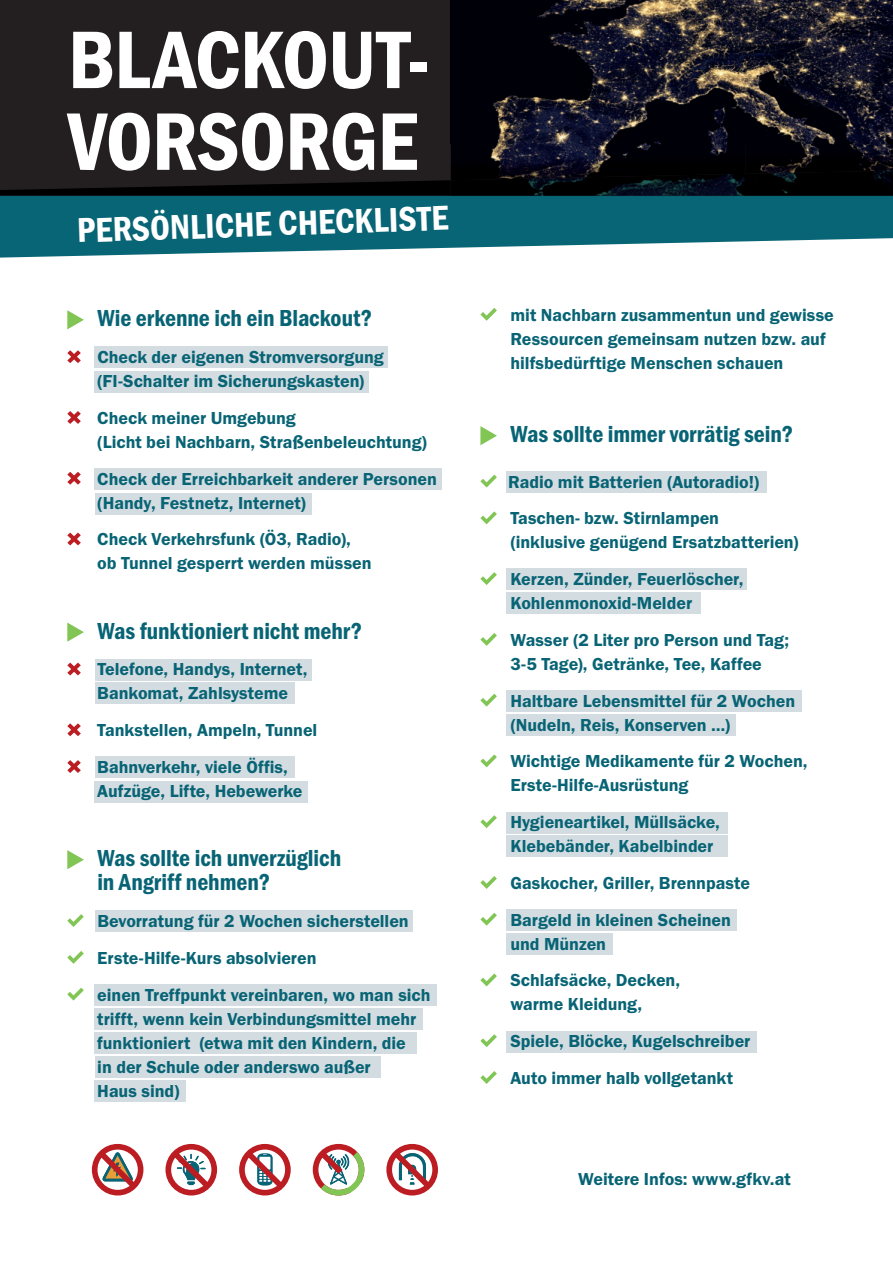
<style>
.page{position:relative;width:893px;height:1263px;background:#fff}
.page>*{position:absolute;margin:0;border:0;box-sizing:border-box;transform-origin:0 0}
.t1{font:600 condensed 84.45px/81.8px "Franklin Got Itc TCE";letter-spacing:-.015em;color:#fff}
.t2{font:600 condensed 35.7px "Franklin Got Itc TCE";color:#fff}
.t3{font:600 condensed 24px/24px "Franklin Got Itc TCE";color:#086475}
.t4{font:600 18px/36.8px "Franklin Got Itc TCE";letter-spacing:-.005em;color:#086475}
</style>
<div class="page">
<div style="left:95px;top:347px;width:293px;height:21px;background:#d3dce1"></div>
<div style="left:95px;top:371px;width:274px;height:21px;background:#d3dce1"></div>
<div style="left:95px;top:469px;width:347px;height:21px;background:#d3dce1"></div>
<div style="left:506px;top:471px;width:260px;height:21px;background:#d3dce1"></div>
<div style="left:506px;top:569px;width:240px;height:21px;background:#d3dce1"></div>
<div style="left:506px;top:592px;width:195px;height:21px;background:#d3dce1"></div>
<div style="left:506px;top:690px;width:295px;height:21px;background:#d3dce1"></div>
<div style="left:506px;top:714px;width:230px;height:22px;background:#d3dce1"></div>
<div style="left:506px;top:812px;width:221px;height:21px;background:#d3dce1"></div>
<div style="left:506px;top:836px;width:221px;height:21px;background:#d3dce1"></div>
<div style="left:506px;top:909px;width:231px;height:21px;background:#d3dce1"></div>
<div style="left:506px;top:933px;width:106px;height:22px;background:#d3dce1"></div>
<div style="left:506px;top:1031px;width:251px;height:21px;background:#d3dce1"></div>
<div style="left:95px;top:493px;width:216px;height:21px;background:#d3dce1"></div>
<div style="left:95px;top:659px;width:216px;height:21px;background:#d3dce1"></div>
<div style="left:95px;top:682px;width:199px;height:22px;background:#d3dce1"></div>
<div style="left:95px;top:756px;width:199px;height:21px;background:#d3dce1"></div>
<div style="left:95px;top:781px;width:213px;height:22px;background:#d3dce1"></div>
<div style="left:95px;top:910px;width:317px;height:21px;background:#d3dce1"></div>
<div style="left:95px;top:984px;width:342px;height:22px;background:#d3dce1"></div>
<div style="left:95px;top:1008px;width:328px;height:22px;background:#d3dce1"></div>
<div style="left:95px;top:1032px;width:322px;height:21px;background:#d3dce1"></div>
<div style="left:95px;top:1056px;width:286px;height:21px;background:#d3dce1"></div>
<div style="left:95px;top:1080px;width:91px;height:21px;background:#d3dce1"></div>
<svg style="left:67px;top:310px;width:17px;height:19px"></svg>
<svg style="left:67px;top:350px;width:14px;height:13px"></svg>
<svg style="left:67px;top:411px;width:14px;height:13px"></svg>
<svg style="left:67px;top:472px;width:14px;height:13px"></svg>
<svg style="left:67px;top:532px;width:14px;height:13px"></svg>
<svg style="left:67px;top:622px;width:17px;height:20px"></svg>
<svg style="left:67px;top:663px;width:14px;height:12px"></svg>
<svg style="left:67px;top:723px;width:14px;height:13px"></svg>
<svg style="left:67px;top:760px;width:14px;height:13px"></svg>
<svg style="left:67px;top:850px;width:17px;height:19px"></svg>
<svg style="left:67px;top:914px;width:17px;height:13px"></svg>
<svg style="left:67px;top:951px;width:17px;height:13px"></svg>
<svg style="left:67px;top:988px;width:17px;height:12px"></svg>
<svg style="left:480px;top:308px;width:17px;height:13px"></svg>
<svg style="left:480px;top:426px;width:17px;height:19px"></svg>
<svg style="left:480px;top:475px;width:17px;height:12px"></svg>
<svg style="left:480px;top:511px;width:17px;height:13px"></svg>
<svg style="left:480px;top:572px;width:17px;height:13px"></svg>
<svg style="left:480px;top:633px;width:17px;height:13px"></svg>
<svg style="left:480px;top:694px;width:17px;height:13px"></svg>
<svg style="left:480px;top:754px;width:17px;height:13px"></svg>
<svg style="left:480px;top:815px;width:17px;height:13px"></svg>
<svg style="left:480px;top:876px;width:17px;height:13px"></svg>
<svg style="left:480px;top:913px;width:17px;height:13px"></svg>
<svg style="left:480px;top:973px;width:17px;height:13px"></svg>
<svg style="left:480px;top:1034px;width:17px;height:13px"></svg>
<svg style="left:480px;top:1071px;width:17px;height:13px"></svg>
<div style="left:0;top:0;width:893px;height:196px;background:#231f20"></div>
<img style="left:451px;top:0;width:442px;height:144px">
<img style="left:451px;top:144px;width:147px;height:31px">
<img style="left:598px;top:144px;width:147px;height:31px">
<img style="left:745px;top:144px;width:148px;height:27px">
<svg style="left:0;top:196px;width:893px;height:62px;fill:#086575"></svg>
<svg style="left:0;top:180px;width:451px;height:16px"></svg>
<img style="left:451px;top:175px;width:245px;height:21px">
<img style="left:696px;top:171px;width:197px;height:25px">
<svg style="left:239px;top:1144px;width:52px;height:51px"></svg>
<svg style="left:165px;top:1144px;width:52px;height:51px"></svg>
<svg style="left:386px;top:1144px;width:52px;height:51px"></svg>
<svg style="left:313px;top:1144px;width:51px;height:51px"></svg>
<svg style="left:92px;top:1144px;width:51px;height:51px"></svg>
<h1 class="t1" style="left:68px;top:19px;width:363px">BLACKOUT-<br>VORSORGE</h1>
<h2 class="t2" style="left:76px;top:212px;width:373px;rotate:-2deg">PERSÖNLICHE CHECKLISTE</h2>
<h3 class="t3" style="left:97px;top:306px;width:276px">Wie erkenne ich ein Blackout?</h3>
<p class="t4" style="left:97px;top:345px;width:288px;line-height:24px">Check der eigenen Stromversorgung (FI-Schalter im Sicherungskasten)</p>
<p class="t4" style="left:97px;top:406px;width:331px;line-height:24px">Check meiner Umgebung<br>(Licht bei Nachbarn, Straßenbeleuchtung)</p>
<p class="t4" style="left:97px;top:466px;width:341px;line-height:24px">Check der Erreichbarkeit anderer Personen (Handy, Festnetz, Internet)</p>
<p class="t4" style="left:97px;top:527px;width:276px;line-height:24px">Check Verkehrsfunk (Ö3, Radio), ob Tunnel gesperrt werden müssen</p>
<h3 class="t3" style="left:97px;top:619px;width:266px">Was funktioniert nicht mehr?</h3>
<p class="t4" style="left:97px;top:657px;width:212px;line-height:24px">Telefone, Handys, Internet,<br>Bankomat, Zahlsysteme</p>
<p class="t4" style="left:97px;top:712px;width:222px">Tankstellen, Ampeln, Tunnel<br>Bahnverkehr, viele Öffis,</p>
<p class="t4" style="left:97px;top:772px;width:207px">Aufzüge, Lifte, Hebewerke</p>
<h3 class="t3" style="left:97px;top:846px;width:245px">Was sollte ich unverzüglich in Angriff nehmen?</h3>
<p class="t4" style="left:97px;top:902px;width:335px">Bevorratung für 2 Wochen sicherstellen<br>Erste-Hilfe-Kurs absolvieren<br>einen Treffpunkt vereinbaren, wo man sich</p>
<p class="t4" style="left:97px;top:1006px;width:320px;line-height:24px">trifft, wenn kein Verbindungsmittel mehr funktioniert (etwa mit den Kindern, die in der Schule oder anderswo außer<br>Haus sind)</p>
<p class="t4" style="left:510px;top:303px;width:325px;line-height:24px">mit Nachbarn zusammentun und gewisse<br>Ressourcen gemeinsam nutzen bzw. auf hilfsbedürftige Menschen schauen</p>
<h3 class="t3" style="left:510px;top:422px;width:284px">Was sollte immer vorrätig sein?</h3>
<p class="t4" style="left:508px;top:463px;width:253px">Radio mit Batterien (Autoradio!)<br>Taschen- bzw. Stirnlampen</p>
<p class="t4" style="left:510px;top:524px;width:290px">(inklusive genügend Ersatzbatterien)<br>Kerzen, Zünder, Feuerlöscher,</p>
<p class="t4" style="left:510px;top:584px;width:280px">Kohlenmonoxid-Melder<br>Wasser (2 Liter pro Person und Tag;</p>
<p class="t4" style="left:510px;top:645px;width:286px">3-5 Tage), Getränke, Tee, Kaffee<br>Haltbare Lebensmittel für 2 Wochen</p>
<p class="t4" style="left:510px;top:706px;width:299px">(Nudeln, Reis, Konserven …)<br>Wichtige Medikamente für 2 Wochen,</p>
<p class="t4" style="left:510px;top:767px;width:211px">Erste-Hilfe-Ausrüstung<br>Hygieneartikel, Müllsäcke,</p>
<p class="t4" style="left:510px;top:827px;width:241px">Klebebänder, Kabelbinder<br>Gaskocher, Griller, Brennpaste<br>Bargeld in kleinen Scheinen</p>
<p class="t4" style="left:510px;top:925px;width:171px">und Münzen<br>Schlafsäcke, Decken,</p>
<p class="t4" style="left:510px;top:986px;width:242px">warme Kleidung,<br>Spiele, Blöcke, Kugelschreiber<br>Auto immer halb vollgetankt</p>
<p class="t4" style="left:578px;top:1161px;width:214px">Weitere Infos: www.gfkv.at</p>
</div>
